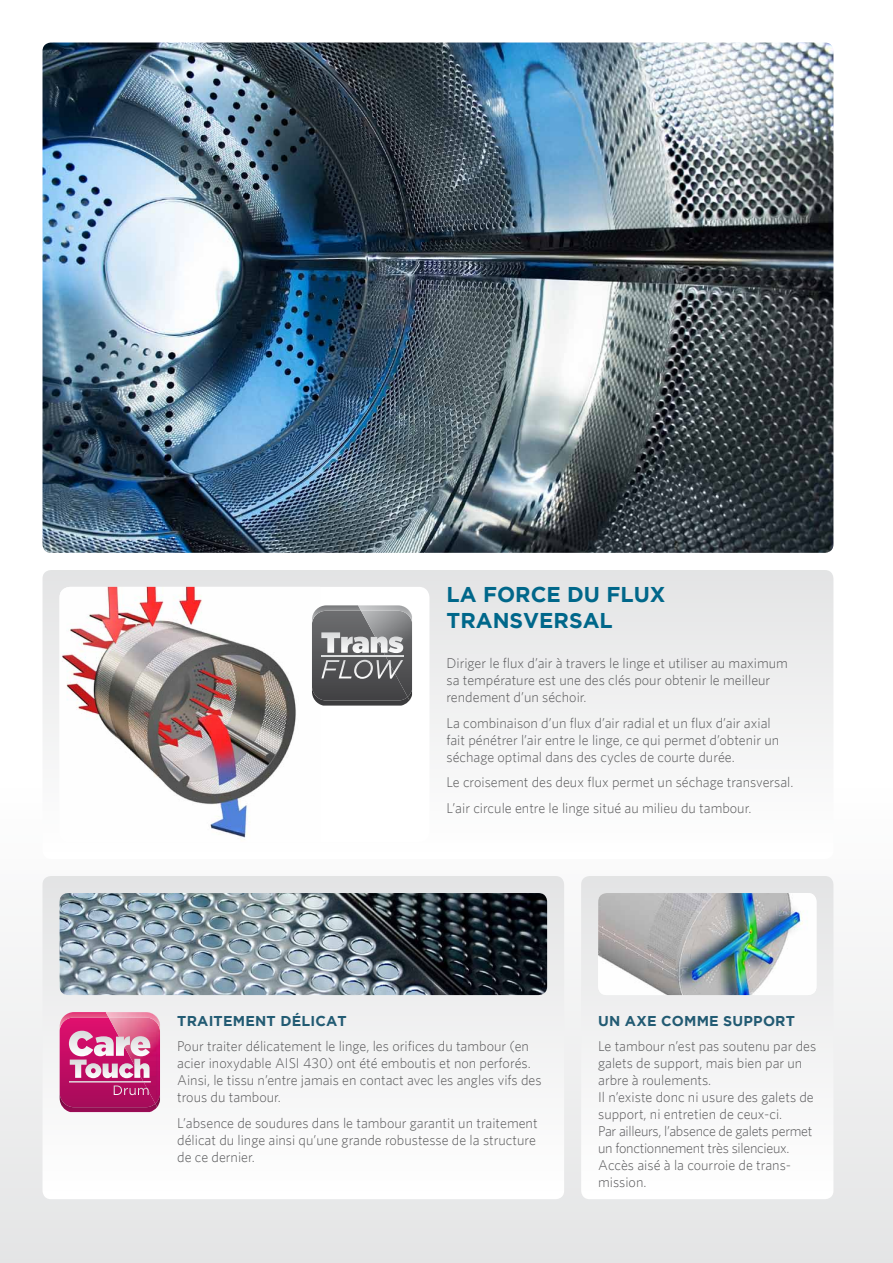
<style>
.page{position:relative;width:893px;height:1263px;background:#fff}
.page>*{position:absolute;margin:0;border:0;box-sizing:border-box;transform-origin:0 0}
.t1{font:700 21.3px/25.5px "Gotham";color:#00678a}
.t2{font:300 14.25px/17px "Whitney";color:#58585a}
.t3{font:700 14.25px "Gotham";letter-spacing:.015em;color:#225b73}
</style>
<div class="page">
<div style="left:0;top:774px;width:893px;height:489px;background:linear-gradient(to bottom,#fff,#e4e5e6)"></div>
<svg style="left:43px;top:876px;width:521px;height:323px"></svg>
<svg style="left:581px;top:876px;width:252px;height:323px"></svg>
<img style="left:598px;top:893px;width:218px;height:102px">
<img style="left:60px;top:893px;width:487px;height:102px">
<svg style="left:43px;top:570px;width:790px;height:289px"></svg>
<img style="left:43px;top:43px;width:790px;height:510px">
<div style="left:60px;top:587px;width:369px;height:255px;background:#fff;border-radius:11px"></div>
<img style="left:60px;top:587px;width:236px;height:255px">
<svg style="left:60px;top:1012px;width:100px;height:100px;background:#cc528a"></svg>
<svg style="left:312px;top:605px;width:100px;height:101px;background:#78787a"></svg>
<h1 class="t1" style="left:446px;top:582px;width:221px">LA FORCE DU FLUX<br>TRANSVERSAL</h1>
<p class="t2" style="left:446px;top:654px;width:343px">Diriger le flux d’air à travers le linge et utiliser au maximum sa température est une des clés pour obtenir le meilleur rendement d’un séchoir.</p>
<p class="t2" style="left:446px;top:714px;width:334px">La combinaison d’un flux d’air radial et un flux d’air axial fait pénétrer l’air entre le linge, ce qui permet d’obtenir un séchage optimal dans des cycles de courte durée.</p>
<p class="t2" style="left:446px;top:769px;width:349px;line-height:25.5px">Le croisement des deux flux permet un séchage transversal.<br>L’air circule entre le linge situé au milieu du tambour.</p>
<p class="t3" style="left:177px;top:1012px;width:171px">TRAITEMENT DÉLICAT</p>
<p class="t2" style="left:177px;top:1037px;width:366px">Pour traiter délicatement le linge, les orifices du tambour (en acier inoxydable AISI 430) ont été emboutis et non perforés.<br>Ainsi, le tissu n’entre jamais en contact avec les angles vifs des trous du tambour.</p>
<p class="t2" style="left:177px;top:1114px;width:362px;text-align:justify">L’absence de soudures dans le tambour garantit un traitement délicat du linge ainsi qu’une grande robustesse de la structure de ce dernier.</p>
<p class="t3" style="left:598px;top:1012px;width:198px">UN AXE COMME SUPPORT</p>
<p class="t2" style="left:598px;top:1037px;width:220px">Le tambour n’est pas soutenu par des galets de support, mais bien par un arbre à roulements.<br>Il n’existe donc ni usure des galets de support, ni entretien de ceux-ci.<br>Par ailleurs, l’absence de galets permet un fonctionnement très silencieux.<br>Accès aisé à la courroie de trans&shy;mission.</p>
</div>
